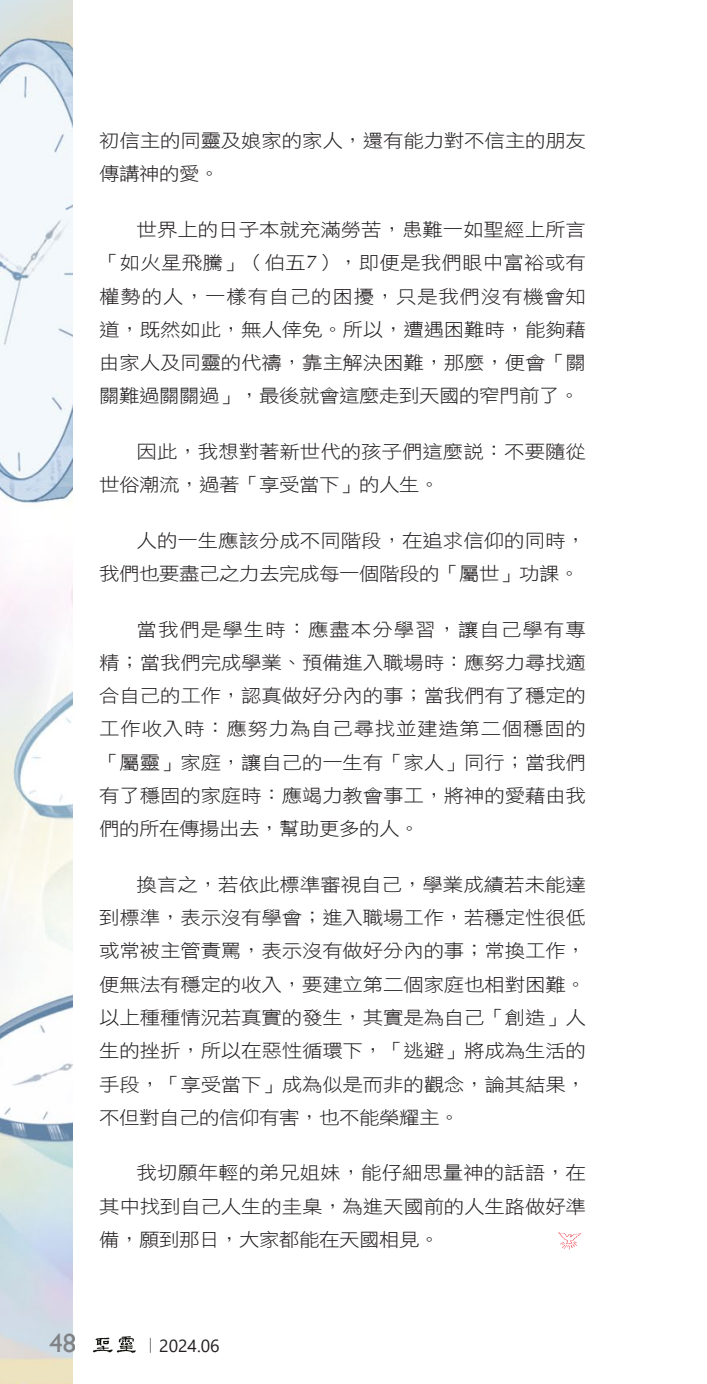
<style>
.page{position:relative;width:707px;height:1384px;background:#fff}
.page>*{position:absolute;margin:0;border:0;box-sizing:border-box;transform-origin:0 0}
.t1{font:26.25px "Gill Sans";color:#808285}
.t2{font:18.38px/33.2px "DF Hei W3 WIN BF";letter-spacing:-.01em;color:#231f20;text-align:justify;scale:1.11 1}
.t3{font:17.5px "Segoe UI";color:#231f20}
.s1{font-family:"Optima"}
.s2{font-family:"Adobe Ming Std";font-weight:300}
</style>
<div class="page">
<svg style="left:93px;top:1336px;width:43px;height:16px"></svg>
<img style="left:0;top:0;width:72px;height:1383px">
<svg style="left:558px;top:1232px;width:23px;height:17px"></svg>
<p class="t2" style="left:99px;top:124px;width:440px">初信主的同靈及娘家的家人，還有能力對不信主的朋友傳講神的愛。</p>
<p class="t2" style="left:99px;top:213px;width:440px;text-indent:37px">世界上的日子本就充滿勞苦，患難一如聖經上所言「如火星飛騰」（伯五<span class="s1">7</span>），即便是我們眼中富裕或有權勢的人，一樣有自己的困擾，只是我們沒有機會知道，既然如此，無人倖免。所以，遭遇困難時，能夠藉由家人及同靈的代禱，靠主解決困難，那麼，便會「關關難過關關過」，最後就會這麼走到天國的窄門前了。</p>
<p class="t2" style="left:99px;top:434px;width:439px;text-indent:37px">因此，我想對著新世代的孩子們這麼說：不要隨從世俗潮流，過著「享受當下」的人生。</p>
<p class="t2" style="left:99px;top:523px;width:439px;text-indent:37px">人的一生應該分成不同階段，在追求信仰的同時，我們也要盡己之力去完成每一個階段的「屬世」功課。</p>
<p class="t2" style="left:99px;top:612px;width:440px;text-indent:37px">當我們是學生時：應盡本分學習，讓自己學有專精；當我們完成學業、預備進入職場時：應努力尋找適合自己的工作，認真做好分內的事；當我們有了穩定的工作收入時：應努力為自己尋找並建造第二個穩固的「屬靈」家庭，讓自己的一生有「家人」同行；當我們有了穩固的家庭時：應竭力教會事工，將神的愛藉由我們的所在傳揚出去，幫助更多的人。</p>
<p class="t2" style="left:99px;top:867px;width:440px;text-indent:37px">換言之，若依此標準審視自己，學業成績若未能達到標準，表示沒有學會；進入職場工作，若穩定性很低或常被主管責罵，表示沒有做好分內的事；常換工作，便無法有穩定的收入，要建立第二個家庭也相對困難。以上種種情況若真實的發生，其實是為自己「創造」人生的挫折，所以在惡性循環下，「逃避」將成為生活的手段，「享受當下」成為似是而非的觀念，論其結果，不但對自己的信仰有害，也不能榮耀主。</p>
<p class="t2" style="left:99px;top:1156px;width:440px;text-indent:37px">我切願年輕的弟兄姐妹，能仔細思量神的話語，在其中找到自己人生的圭臬，為進天國前的人生路做好準備，願到那日，大家都能在天國相見。</p>
<p class="t1" style="left:50px;top:1327px;width:28px">48</p>
<p class="t3" style="left:142px;top:1328px;width:79px"><span class="s2">｜</span>2024.06</p>
</div>
